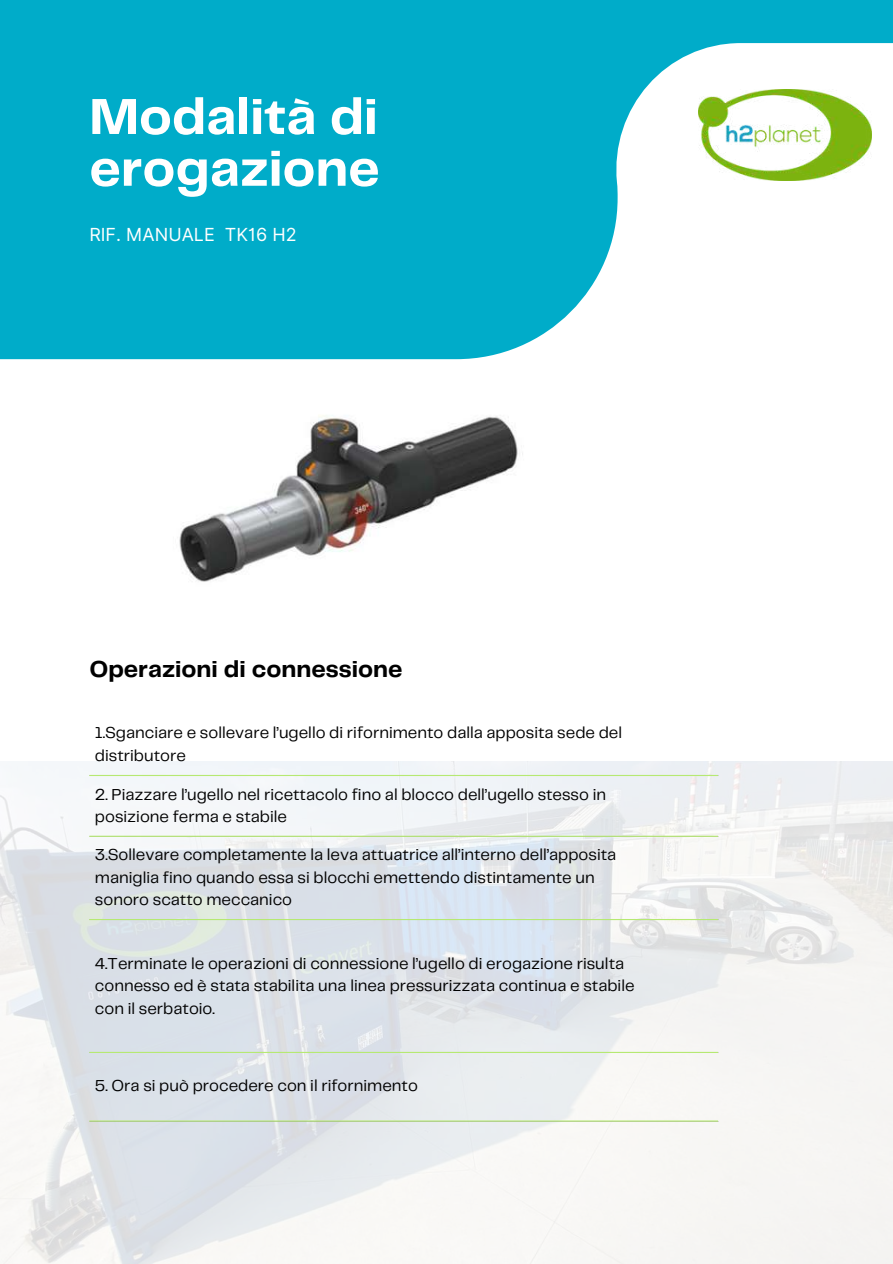
<style>
.page{position:relative;width:893px;height:1264px;background:#fff}
.page>*{position:absolute;margin:0;border:0;box-sizing:border-box;transform-origin:0 0}
.t1{font:700 52.5px/51.8px "Telegraf";color:#fff}
.t2{font:700 24px "Telegraf";color:#000}
.t3{font:18px "Inter";color:#fff}
.t4{font:16.5px/22.5px "Telegraf";color:#000}
</style>
<div class="page">
<svg style="left:0;top:0;width:892px;height:359px;fill:#00acc9"></svg>
<img style="left:0;top:761px;width:892px;height:502px">
<hr style="left:89px;top:775px;width:629px;height:1px;background:#b6e972">
<hr style="left:89px;top:835px;width:629px;height:1px;background:#b6e972">
<hr style="left:89px;top:919px;width:629px;height:1px;background:#b6e972">
<hr style="left:89px;top:1051px;width:629px;height:1px;background:#b6e972">
<hr style="left:89px;top:1120px;width:629px;height:1px;background:#b6e972">
<img style="left:179px;top:415px;width:344px;height:167px">
<img style="left:698px;top:89px;width:173px;height:91px">
<h1 class="t1" style="left:89px;top:93px;width:292px">Modalità di erogazione</h1>
<p class="t3" style="left:89px;top:224px;width:209px">RIF. MANUALE TK16 H2</p>
<h2 class="t2" style="left:89px;top:658px;width:314px">Operazioni di connessione</h2>
<p class="t4" style="left:95px;top:722px;width:528px">1.Sganciare e sollevare l’ugello di rifornimento dalla apposita sede del distributore</p>
<p class="t4" style="left:95px;top:783px;width:512px">2. Piazzare l’ugello nel ricettacolo fino al blocco dell’ugello stesso in posizione ferma e stabile</p>
<p class="t4" style="left:95px;top:844px;width:522px">3.Sollevare completamente la leva attuatrice all’interno dell’apposita maniglia fino quando essa si blocchi emettendo distintamente un sonoro scatto meccanico</p>
<p class="t4" style="left:95px;top:952px;width:541px">4.Terminate le operazioni di connessione l’ugello di erogazione risulta connesso ed è stata stabilita una linea pressurizzata continua e stabile con il serbatoio.</p>
<p class="t4" style="left:95px;top:1075px;width:324px">5. Ora si può procedere con il rifornimento</p>
</div>
